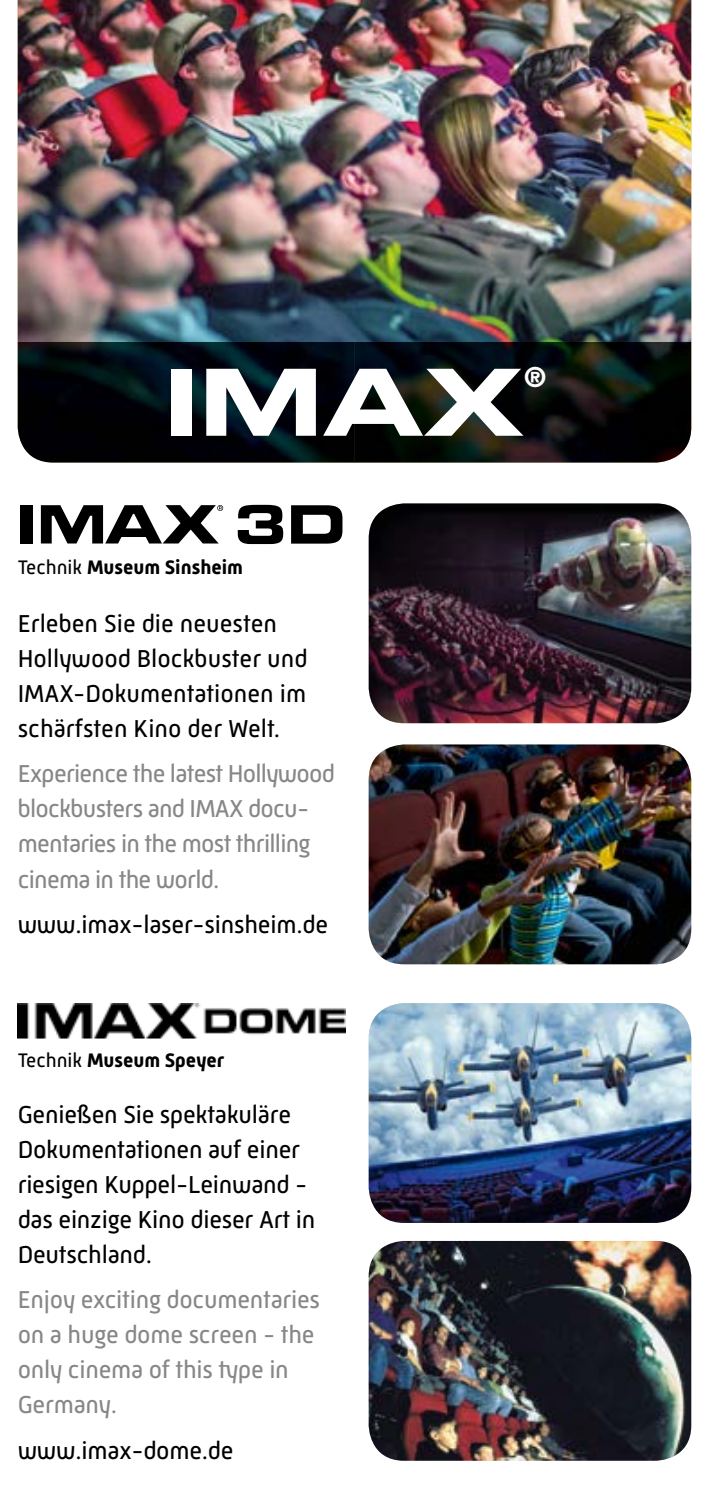
<style>
.page{position:relative;width:709px;height:1489px;background:#fff}
.page>*{position:absolute;margin:0;border:0;box-sizing:border-box;transform-origin:0 0}
.t1{font:92.5px "Eurostile Bold Extended Two";color:#fff}
.t2{font:27.75px "Eurostile Bold Extended Two";color:#fff}
.t3{font:25px/35px "Mic 32 New";letter-spacing:-.01em;color:#000}
.t4{font:25px/35px "Mic 32 New";letter-spacing:-.03em;color:#868786}
.t5{font:25px/35px "Mic 32 New";letter-spacing:-.01em;color:#868786}
.t6{font:700 20px "Mic 32 New";color:#000}
.t7{font:700 16.5px "Mic 32 New";color:#000}
.s1{font-weight:400}
</style>
<div class="page">
<img style="left:18px;top:0;width:673px;height:342px">
<img style="left:18px;top:342px;width:673px;height:120px">
<img style="left:369px;top:503px;width:322px;height:220px">
<svg style="left:20px;top:504px;width:323px;height:41px"></svg>
<img style="left:369px;top:744px;width:322px;height:220px">
<img style="left:369px;top:1003px;width:322px;height:219px">
<img style="left:18px;top:1003px;width:327px;height:35px">
<img style="left:369px;top:1240px;width:322px;height:220px">
<h1 class="t1" style="left:163px;top:337px;width:363px">IMAX</h1>
<p class="t2" style="left:524px;top:358px;width:24px">®</p>
<p class="t6" style="left:18px;top:555px;width:227px"><span class="s1">Technik</span> Museum Sinsheim</p>
<p class="t7" style="left:19px;top:557px;width:186px"><span class="s1">Technik</span> Museum Sinsheim</p>
<p class="t3" style="left:18px;top:605px;width:291px">Erleben Sie die neuesten<br>Hollywood Blockbuster und<br>IMAX-Dokumen tationen im schärfsten Kino der Welt.</p>
<p class="t4" style="left:18px;top:756px;width:319px">Experience the latest Hollywood blockbusters and IMAX docu&shy;mentaries in the most thrilling cinema in the world.</p>
<p class="t3" style="left:18px;top:907px;width:312px">www.imax-laser-sinsheim.de</p>
<p class="t6" style="left:18px;top:1048px;width:208px"><span class="s1">Technik</span> Museum Speyer</p>
<p class="t3" style="left:18px;top:1096px;width:299px">Genießen Sie spektakuläre<br>Dokumentationen auf einer riesigen Kuppel-Leinwand - das einzige Kino dieser Art in<br>Deutschland.</p>
<p class="t5" style="left:18px;top:1282px;width:304px">Enjoy exciting documentaries on a huge dome screen - the only cinema of this pe in<br>Germany.</p>
<p class="t3" style="left:18px;top:1432px;width:217px">www.imax-dome.de</p>
</div>
